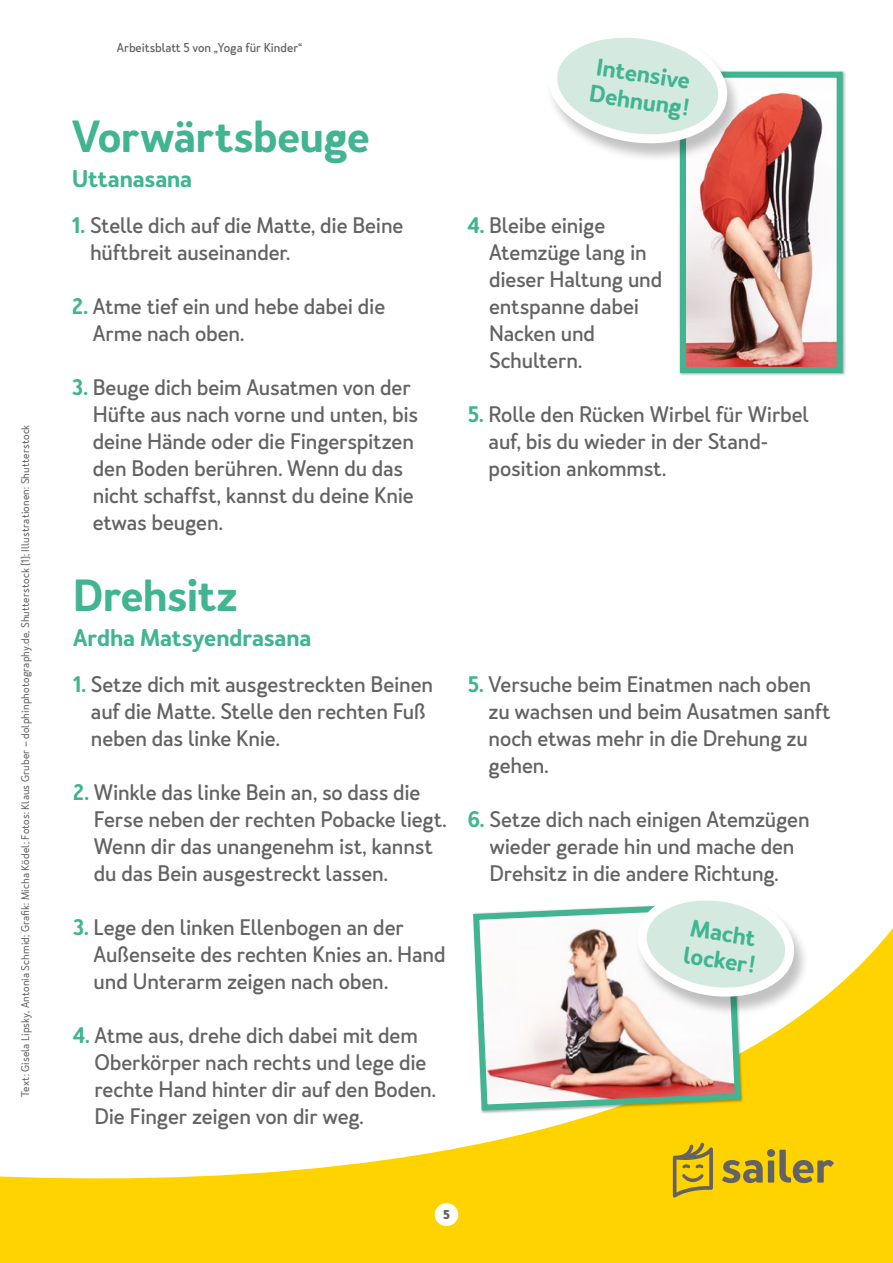
<style>
.page{position:relative;width:893px;height:1263px;background:#fff}
.page>*{position:absolute;margin:0;border:0;box-sizing:border-box;transform-origin:0 0}
.t1{font:600 42px "Merlo Neue";letter-spacing:-.01em;color:#41b492}
.t2{font:600 22.5px/27px "Merlo Neue";letter-spacing:-.005em;color:#41b492}
.t3{font:500 21px/27px "Merlo Neue";letter-spacing:-.01em;color:#646363}
.t4{font:500 12px "Merlo Neue";color:#646363}
.t5{font:700 12px "Merlo Neue";color:#646363}
.t6{font:10.5px "Merlo Neue";letter-spacing:.01em;color:#646363}
.s1{font-weight:600;color:#41b492}
</style>
<div class="page">
<svg style="left:0;top:928px;width:893px;height:335px"></svg>
<img style="left:470px;top:906px;width:274px;height:208px">
<div style="left:678px;top:70px;width:168px;height:306px;background:#000;opacity:.33"></div>
<img style="left:687px;top:79px;width:149px;height:287px">
<div style="left:680px;top:72px;width:163px;height:301px;border:6px solid #41b492"></div>
<div style="left:635px;top:893px;width:174px;height:123px;background:#000;opacity:.24"></div>
<svg style="left:628px;top:893px;width:175px;height:108px"></svg>
<div style="left:546px;top:30px;width:196px;height:133px;background:#000;opacity:.24"></div>
<svg style="left:546px;top:30px;width:191px;height:117px"></svg>
<div style="left:435px;top:1203px;width:23px;height:23px;background:#fff;border-radius:50%"></div>
<svg style="left:660px;top:1135px;width:185px;height:80px"></svg>
<p class="t6" style="left:19px;top:1097px;width:674px;rotate:-90deg">Text: Gisela Lipsky, Antonia Schmid; Grafik: Micha Ködel; Fotos: Klaus Gruber – dolphinphotography.de, Shutterstock (1); Illustrationen: Shutterstock</p>
<p class="t4" style="left:117px;top:39px;width:187px">Arbeitsblatt 5 von „Yoga für Kinder“</p>
<h1 class="t1" style="left:72px;top:109px;width:299px">Vorwärtsbeuge</h1>
<p class="t2" style="left:72px;top:165px;width:121px">Uttanasana</p>
<p class="t3" style="left:90px;top:212px;width:315px;text-indent:-18px"><span class="s1">1.</span> Stelle dich auf die Matte, die Beine hüftbreit auseinander.</p>
<p class="t3" style="left:93px;top:293px;width:294px;text-indent:-21px"><span class="s1">2.</span> Atme tief ein und hebe dabei die<br>Arme nach oben.</p>
<p class="t3" style="left:93px;top:374px;width:327px;text-indent:-20px"><span class="s1">3.</span> Beuge dich beim Ausatmen von der<br>Hüfte aus nach vorne und unten, bis deine Hände oder die Fingerspitzen den Boden berühren. Wenn du das nicht schaffst, kannst du deine Knie etwas beugen.</p>
<h1 class="t1" style="left:73px;top:568px;width:166px">Drehsitz</h1>
<p class="t2" style="left:73px;top:624px;width:240px">Ardha Matsyendrasana</p>
<p class="t3" style="left:91px;top:671px;width:344px;text-indent:-18px"><span class="s1">1.</span> Setze dich mit ausgestreckten Beinen auf die Matte. Stelle den rechten Fuß neben das linke Knie.</p>
<p class="t3" style="left:94px;top:779px;width:354px;text-indent:-21px"><span class="s1">2.</span> Winkle das linke Bein an, so dass die Ferse neben der rechten Pobacke liegt.<br>Wenn dir das unangenehm ist, kannst du das Bein ausgestreckt lassen.</p>
<p class="t3" style="left:94px;top:914px;width:354px;text-indent:-20px"><span class="s1">3.</span> Lege den linken Ellenbogen an der<br>Außenseite des rechten Knies an. Hand und Unterarm zeigen nach oben.</p>
<p class="t3" style="left:94px;top:1022px;width:343px;text-indent:-21px"><span class="s1">4.</span> Atme aus, drehe dich dabei mit dem Oberkörper nach rechts und lege die rechte Hand hinter dir auf den Boden.<br>Die Finger zeigen von dir weg.</p>
<p class="t2" style="left:595px;top:54px;width:102px;rotate:8deg">Intensive<br>Dehnung!</p>
<p class="t3" style="left:489px;top:212px;width:175px;text-indent:-21px"><span class="s1">4.</span> Bleibe einige<br>Atemzüge lang in dieser Haltung und entspanne dabei<br>Nacken und<br>Schultern.</p>
<p class="t3" style="left:489px;top:401px;width:322px;text-indent:-21px"><span class="s1">5.</span> Rolle den Rücken Wirbel für Wirbel auf, bis du wieder in der Stand&shy;position ankommst.</p>
<p class="t3" style="left:489px;top:671px;width:343px;text-indent:-21px"><span class="s1">5.</span> Versuche beim Einatmen nach oben zu wachsen und beim Ausatmen sanft noch etwas mehr in die Drehung zu gehen.</p>
<p class="t3" style="left:468px;top:806px;width:343px;text-align:center"><span class="s1">6.</span> Setze dich nach einigen Atemzügen wieder gerade hin und mache den<br>Drehsitz in die andere Richtung.</p>
<p class="t2" style="left:689px;top:915px;width:73px;rotate:8deg">Macht locker!</p>
<p class="t5" style="left:443px;top:1206px;width:8px">5</p>
</div>
